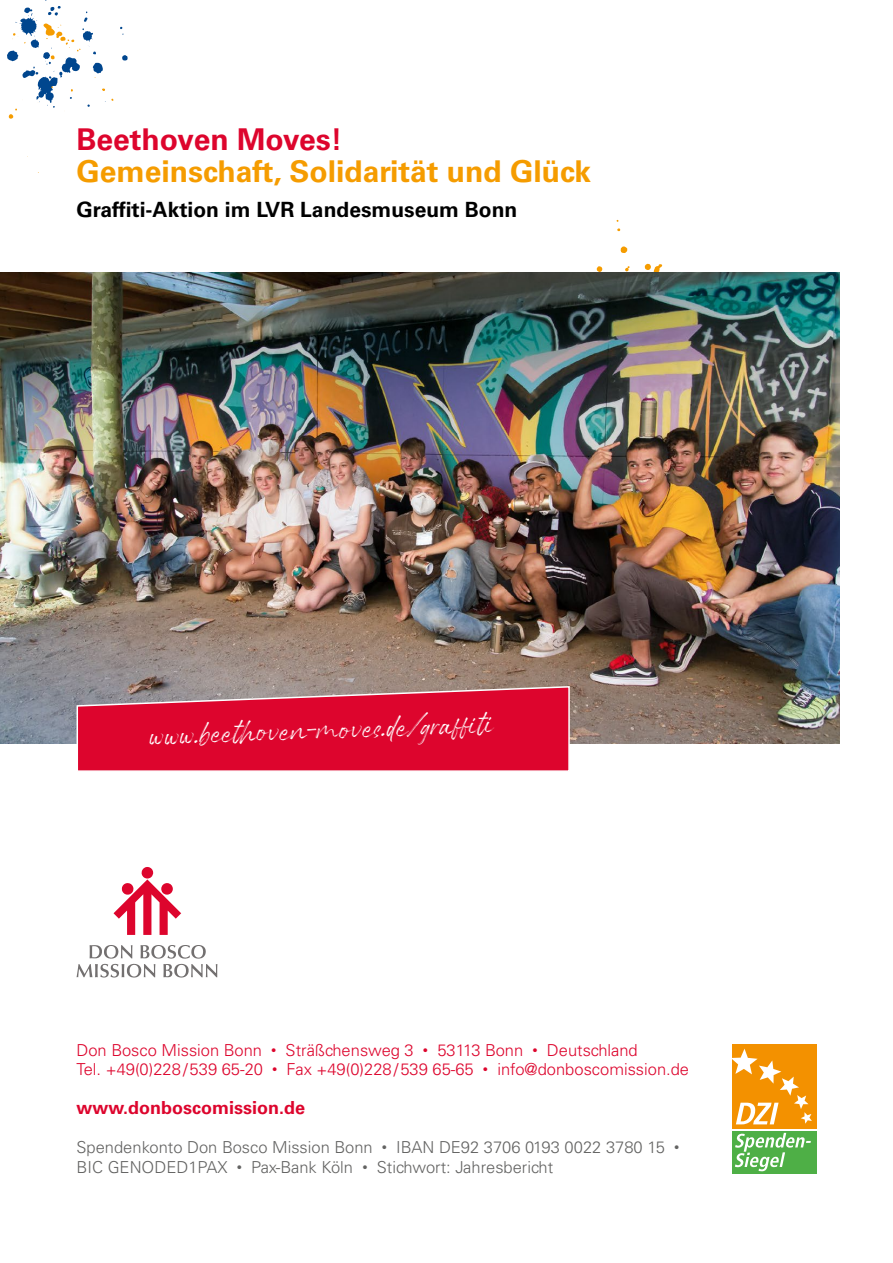
<style>
.page{position:relative;width:893px;height:1263px;background:#fff}
.page>*{position:absolute;margin:0;border:0;box-sizing:border-box;transform-origin:0 0}
.t1{font:36px "Fallmora";color:#fff}
.t2{font:700 30px "Univers LT Std";color:#f59c00}
.t3{font:700 30px "Univers LT Std";color:#dd052d}
.t4{font:700 21px "Univers LT Std";color:#000}
.t5{font:700 18px "Univers LT Std";color:#dd052d}
.t6{font:300 16.5px/19.5px "Univers LT Std";color:#dd052d}
.t7{font:300 16.5px/19.5px "Univers LT Std";color:#636362}
.s1{font-size:10.5px}
</style>
<div class="page">
<svg style="left:596px;top:219px;width:67px;height:53px"></svg>
<svg style="left:7px;top:0;width:121px;height:173px"></svg>
<img style="left:0;top:272px;width:840px;height:471px">
<svg style="left:76px;top:685px;width:495px;height:86px;background:#d51d3f"></svg>
<svg style="left:114px;top:867px;width:67px;height:68px"></svg>
<svg style="left:77px;top:945px;width:140px;height:32px"></svg>
<div style="left:732px;top:1044px;width:84px;height:85px;background:#f39100"></div>
<div style="left:732px;top:1131px;width:84px;height:42px;background:#4eaf46"></div>
<svg style="left:735px;top:1133px;width:76px;height:38px"></svg>
<svg style="left:732px;top:1049px;width:80px;height:75px"></svg>
<h2 class="t3" style="left:77px;top:122px;width:268px">Beethoven Moves!</h2>
<h2 class="t2" style="left:77px;top:153px;width:516px">Gemeinschaft, Solidarität und Glück</h2>
<p class="t4" style="left:77px;top:197px;width:442px">Graffiti-Aktion im LVR Landesmuseum Bonn</p>
<h1 class="t1" style="left:149px;top:714px;width:345px;rotate:-2deg">www.beethoven-moves.de/graffiti</h1>
<p class="t6" style="left:77px;top:1040px;width:614px">Don Bosco Mission Bonn <span class="s1">•</span> Sträßchensweg 3 <span class="s1">•</span> 53113 Bonn <span class="s1">•</span> Deutschland<br>Tel. +49(0)228/539 65-20 <span class="s1">•</span> Fax +49(0)228/539 65-65 <span class="s1">•</span> info@donboscomission.de</p>
<p class="t5" style="left:77px;top:1097px;width:230px">www.donboscomission.de</p>
<p class="t7" style="left:77px;top:1137px;width:604px">Spendenkonto Don Bosco Mission Bonn <span class="s1">•</span> IBAN DE92 3706 0193 0022 3780 15 <span class="s1">•<br></span>BIC GENODED1PAX <span class="s1">•</span> Pax-Bank Köln <span class="s1">•</span> Stichwort: Jahresbericht</p>
</div>
